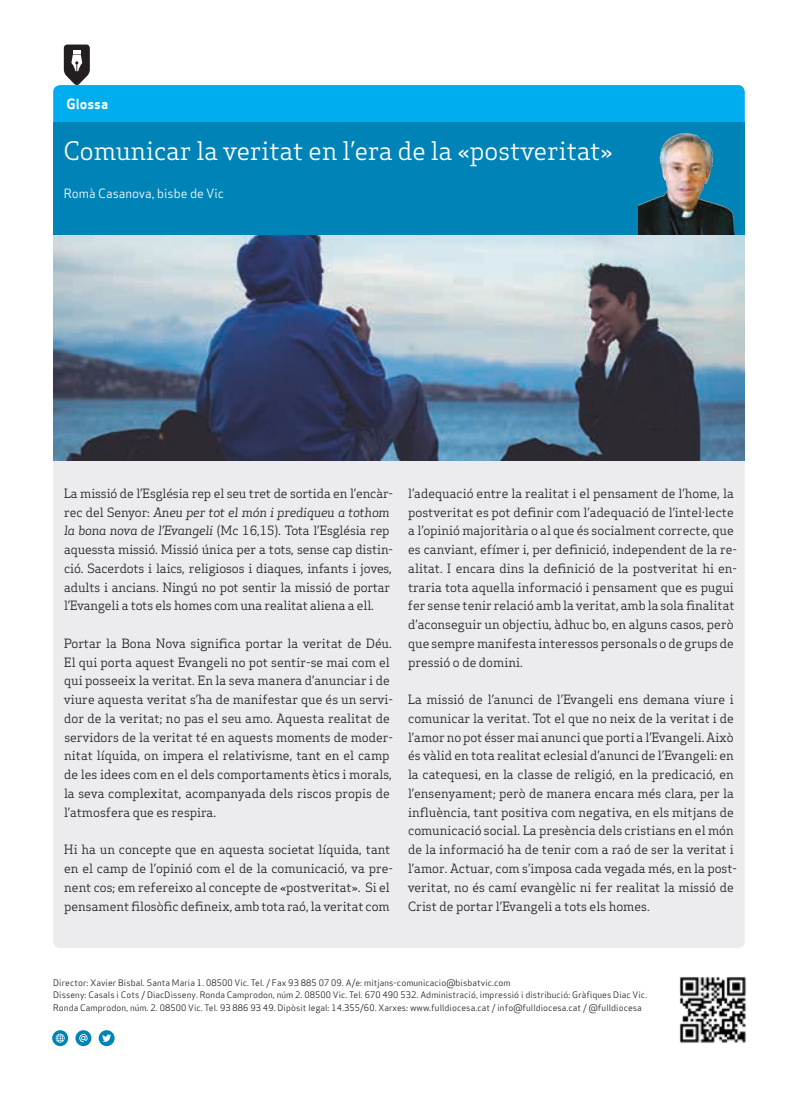
<style>
.page{position:relative;width:798px;height:1099px;background:#fff}
.page>*{position:absolute;margin:0;border:0;box-sizing:border-box;transform-origin:0 0}
.Subtitol_Secció{font:25px "Apex Serif";color:#fff}
.Titular_Secció_Petit{font:13.75px "Apex Sans Bold T";color:#fff}
.Text_General{font:12.5px/18.8px "Apex Serif";color:#231f20}
.Titulars{font:12.5px "Apex Sans Book T";color:#fff}
.Titulars-2{font:8.75px/12.5px "Apex Sans Book T";letter-spacing:.01em;color:#231f20}
.s1{font-style:italic}
</style>
<div class="page">
<img style="left:679px;top:977px;width:67px;height:66px">
<svg style="left:52px;top:1030px;width:16px;height:16px"></svg>
<svg style="left:56px;top:1033px;width:9px;height:9px"></svg>
<svg style="left:75px;top:1030px;width:16px;height:16px"></svg>
<svg style="left:79px;top:1033px;width:9px;height:9px"></svg>
<svg style="left:99px;top:1030px;width:16px;height:16px"></svg>
<svg style="left:102px;top:1034px;width:9px;height:8px"></svg>
<div style="left:53px;top:123px;width:691px;height:112px;background:#0083b6"></div>
<svg style="left:53px;top:45px;width:691px;height:78px"></svg>
<div style="left:53px;top:460px;width:691px;height:488px;background:#ececee"></div>
<img style="left:638px;top:133px;width:95px;height:102px">
<img style="left:53px;top:235px;width:691px;height:225px">
<p class="Titular_Secció_Petit" style="left:67px;top:95px;width:43px">Glossa</p>
<p class="Subtitol_Secció" style="left:64px;top:135px;width:550px">Comunicar la veritat en l’era de la «postveritat»</p>
<p class="Titulars" style="left:64px;top:185px;width:162px">Romà Casanova, bisbe de Vic</p>
<p class="Text_General" style="left:64px;top:483px;width:331px">La missió de l’Església rep el seu tret de sortida en l’encàr&shy;rec del Senyor: <span class="s1">Aneu per tot el món i prediqueu a tothom la bona nova de l’Evangeli</span> (Mc 16,15). Tota l’Església rep aquessta missió. Missió única per a tots, sense cap distin&shy;ció. Sacerdots i laics, religiosos i diaques, infants i joves, adults i ancians. Ningú no pot sentir la missió de portar l’Evangeli a tots els homes com una realitat aliena a ell.</p>
<p class="Text_General" style="left:64px;top:633px;width:331px">Portar la Bona Nova significa portar la veritat de Déu.<br>El qui porta aquest Evangeli no pot sentir-se mai com el qui posseeix la veritat. En la seva manera d’anunciar i de viure aquesta veritat s’ha de manifestar que és un servi&shy;dor de la veritat; no pas el seu amo. Aquesta realitat de servidors de la veritat té en aquests moments de moder&shy;nitat líquida, on impera el relativisme, tant en el camp de les idees com en el dels comportaments ètics i morals, la seva complexitat, acompanyada dels riscos propis de l’atmosfera que es respira.</p>
<p class="Text_General" style="left:64px;top:840px;width:330px">Hi ha un concepte que en aquesta societat líquida, tant en el camp de l’opinió com el de la comunicació, va pre&shy;nent cos; em refereixo al concepte de «postveritat». Si el pensament filosòfic defineix, amb tota raó, la veritat com</p>
<p class="Text_General" style="left:408px;top:483px;width:331px">l’adequació entre la realitat i el pensament de l’home, la postveritat es pot definir com l’adequació de l’intel·lecte a l’opinió majoritària o al que és socialment correcte, que es canviant, efímer i, per definició, independent de la re&shy;alitat. I encara dins la definició de la postveritat hi en&shy;traria tota aquella informació i pensament que es pugui fer sense tenir relació amb la veritat, amb la sola finalitat d’aconseguir un objectiu, àdhuc bo, en alguns casos, però que sempre manifesta interessos personals o de grups de pressió o de domini.</p>
<p class="Text_General" style="left:407px;top:690px;width:331px">La missió de l’anunci de l’Evangeli ens demana viure i comunicar la veritat. Tot el que no neix de la veritat i de l’amor no pot ésser mai anunci que porti a l’Evangeli. Això és vàlid en tota realitat eclesial d’anunci de l’Evangeli: en la catequesi, en la classe de religió, en la predicació, en l’ensenyament; però de manera encara més clara, per la influència, tant positiva com negativa, en els mitjans de comunicació social. La presència dels cristians en el món de la informació ha de tenir com a raó de ser la veritat i l’amor. Actuar, com s’imposa cada vegada més, en la post&shy;veritat, no és camí evangèlic ni fer realitat la missió de Crist de portar l’Evangeli a tots els homes.</p>
<p class="Titulars-2" style="left:53px;top:976px;width:459px">Director: Xavier Bisbal. Santa Maria 1. 08500 Vic. Tel. / Fax 93 885 07 09. A/e: mitjans-comunicacio@bisbatvic.com</p>
<p class="Titulars-2" style="left:53px;top:988px;width:595px">Disseny: Casals i Cots / DiacDisseny. Ronda Camprodon, núm 2. 08500 Vic. Tel. 670 490 532. Administració, impressió i distribució: Gràfiques Diac Vic.<br>Ronda Camprodon, núm. 2. 08500 Vic. Tel. 93 886 93 49. Dipòsit legal: 14.355/60. Xarxes: www.fulldiocesa.cat / info@fulldiocesa.cat / @fulldiocesa</p>
</div>
